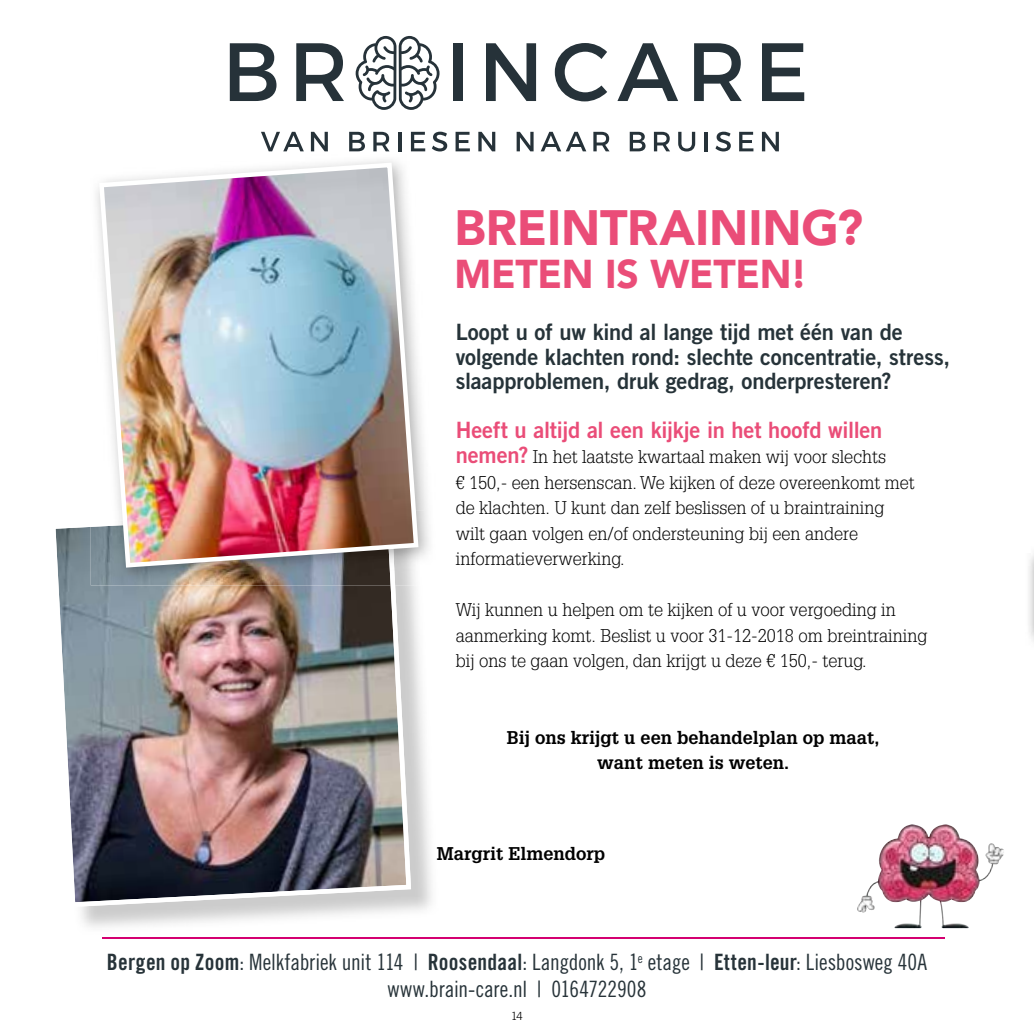
<style>
.page{position:relative;width:1034px;height:1034px;background:#fff}
.page>*{position:absolute;margin:0;border:0;box-sizing:border-box;transform-origin:0 0}
.t1{font:900 49.5px "Avenir";color:#ea4d78}
.t2{font:900 40.05px "Avenir";letter-spacing:-.005em;color:#ea4d78}
.t3{font:22.5px/24.8px "Trade Gothic LT Std Bd 2";letter-spacing:-.005em;color:#263339}
.t4{font:22.5px/27px "Trade Gothic LT Std Cn 18";letter-spacing:-.005em;color:#273339;text-align:center}
.t5{font:22.5px "Trade Gothic LT Std Bd 2";letter-spacing:-.01em;color:#ea4d78}
.t6{font:300 18px/25.4px "Glypha LT Std";color:#000}
.t7{font:700 18px/25.4px "Glypha LT Std";color:#000;text-align:center}
.t8{font:300 11.25px "Trade Gothic LT Std";color:#000}
.s1{font-family:"Trade Gothic LT Std Bd 2";font-weight:400;font-size:22.5px;color:#ea4d78}
.s2{font-family:"Trade Gothic LT Std Bd Cn 20"}
</style>
<div class="page">
<hr style="left:1033px;top:651px;width:1px;height:242px;background:#000">
<img style="left:55px;top:526px;width:356px;height:380px">
<hr style="left:102px;top:937px;width:842px;height:1px;background:#d40071">
<img style="left:857px;top:824px;width:87px;height:100px">
<svg style="left:261px;top:132px;width:43px;height:19px"></svg>
<svg style="left:311px;top:132px;width:17px;height:19px"></svg>
<svg style="left:349px;top:132px;width:16px;height:19px"></svg>
<svg style="left:373px;top:132px;width:16px;height:19px"></svg>
<hr style="left:398px;top:132px;width:3px;height:19px;background:#263239">
<svg style="left:411px;top:132px;width:14px;height:19px"></svg>
<svg style="left:432px;top:132px;width:15px;height:19px"></svg>
<svg style="left:455px;top:132px;width:15px;height:19px"></svg>
<svg style="left:478px;top:132px;width:17px;height:19px"></svg>
<svg style="left:516px;top:132px;width:17px;height:19px"></svg>
<svg style="left:541px;top:132px;width:45px;height:19px"></svg>
<svg style="left:593px;top:132px;width:16px;height:19px"></svg>
<svg style="left:629px;top:132px;width:16px;height:19px"></svg>
<svg style="left:653px;top:132px;width:17px;height:19px"></svg>
<svg style="left:678px;top:132px;width:17px;height:19px"></svg>
<hr style="left:704px;top:132px;width:3px;height:19px;background:#263239">
<svg style="left:715px;top:132px;width:15px;height:19px"></svg>
<svg style="left:739px;top:132px;width:14px;height:19px"></svg>
<svg style="left:761px;top:132px;width:17px;height:19px"></svg>
<svg style="left:230px;top:43px;width:46px;height:58px"></svg>
<svg style="left:296px;top:43px;width:48px;height:58px"></svg>
<div style="left:453px;top:43px;width:9px;height:58px;background:#263239"></div>
<svg style="left:486px;top:43px;width:50px;height:58px"></svg>
<svg style="left:554px;top:43px;width:53px;height:58px"></svg>
<svg style="left:617px;top:43px;width:61px;height:58px"></svg>
<svg style="left:694px;top:43px;width:47px;height:58px"></svg>
<svg style="left:762px;top:43px;width:42px;height:58px"></svg>
<svg style="left:355px;top:36px;width:84px;height:74px"></svg>
<img style="left:96px;top:160px;width:337px;height:425px">
<img style="left:91px;top:506px;width:304px;height:79px">
<img style="left:99px;top:162px;width:319px;height:405px">
<h1 class="t1" style="left:454px;top:186px;width:410px">BREINTRAINING?</h1>
<h2 class="t2" style="left:454px;top:240px;width:354px">METEN IS WETEN!</h2>
<p class="t3" style="left:455px;top:319px;width:496px">Loopt u of uw kind al lange tijd met één van de volgende klachten rond: slechte concentratie, stress, slaapproblemen, druk gedrag, onderpresteren?</p>
<p class="t5" style="left:455px;top:415px;width:428px">Heeft u altijd al een kijkje in het hoofd willen</p>
<p class="t6" style="left:455px;top:444px;width:460px"><span class="s1">nemen?</span> In het laatste kwartaal maken wij voor slechts<br>€ 150,- een hersenscan. We kijken of deze overeenkomt met de klachten. U kunt dan zelf beslissen of u braintraining wilt gaan volgen en/of ondersteuning bij een andere informatieverwerking.</p>
<p class="t6" style="left:455px;top:597px;width:473px">Wij kunnen u helpen om te kijken of u voor vergoeding in aanmerking komt. Beslist u voor 31-12-2018 om breintraining bij ons te gaan volgen, dan krijgt u deze € 150,- terug.</p>
<p class="t7" style="left:507px;top:724px;width:374px">Bij ons krijgt u een behandelplan op maat, want meten is weten.</p>
<p class="t7" style="left:436px;top:840px;width:170px">Margrit Elmendorp</p>
<p class="t4" style="left:107px;top:948px;width:821px"><span class="s2">Bergen op Zoom</span>: Melkfabriek unit 114 | <span class="s2">Roosendaal</span>: Langdonk 5, 1<sup>e</sup> etage | <span class="s2">Etten-leur</span>: Liesbosweg 40A www.brain-care.nl | 0164722908</p>
<p class="t8" style="left:511px;top:1008px;width:13px">14</p>
</div>
